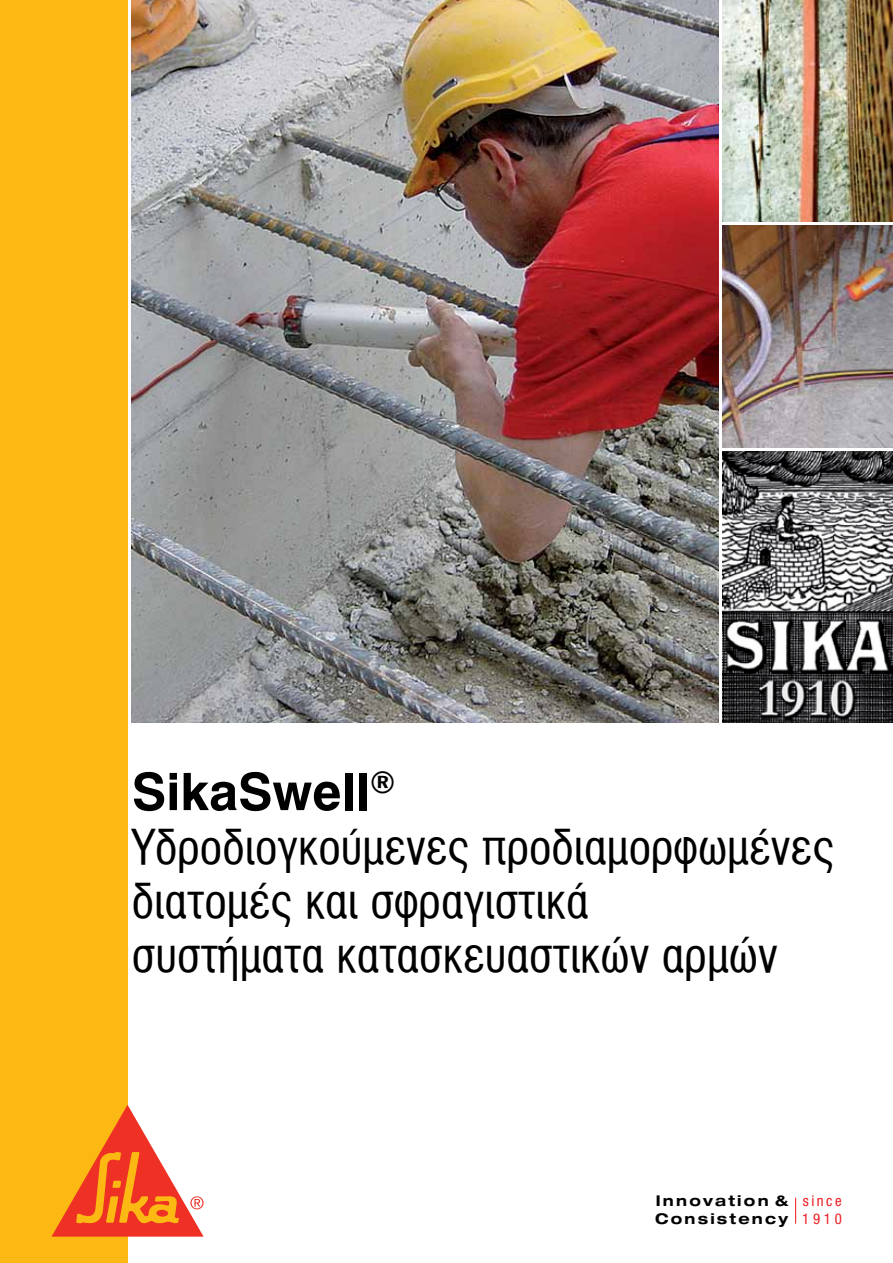
<style>
.page{position:relative;width:893px;height:1263px;background:#fff}
.page>*{position:absolute;margin:0;border:0;box-sizing:border-box;transform-origin:0 0}
.t1{font:51px "UB Helvetica Bold";color:#000}
.t2{font:48px/54px "UB Helvetica Cond";color:#000}
.t3{font:700 expanded 14.85px/17.4px "Helvetica Neue LT Pro";letter-spacing:.15em;color:#000}
.t4{font:condensed 14.85px/17.5px "Helvetica Neue LT Pro";letter-spacing:.17em;color:#ed1d24}
</style>
<div class="page">
<img style="left:722px;top:225px;width:171px;height:223px">
<img style="left:132px;top:0;width:587px;height:723px">
<img style="left:722px;top:0;width:171px;height:221px">
<img style="left:722px;top:452px;width:171px;height:271px">
<div style="left:0;top:0;width:128px;height:1263px;background:#fdb913"></div>
<svg style="left:795px;top:1198px;width:1px;height:25px"></svg>
<svg style="left:52px;top:1105px;width:152px;height:131px"></svg>
<p class="t1" style="left:132px;top:762px;width:265px">SikaSwell<sup>®</sup></p>
<p class="t2" style="left:132px;top:821px;width:704px">Υδροδιογκούμενες προδιαμορφωμένες διατομές και σφραγιστικά<br>συστήματα κατασκευαστικών αρμών</p>
<p class="t3" style="left:655px;top:1191px;width:135px">Innovation &amp;<br>Consistency</p>
<p class="t4" style="left:802px;top:1192px;width:41px">since<br>1910</p>
</div>
